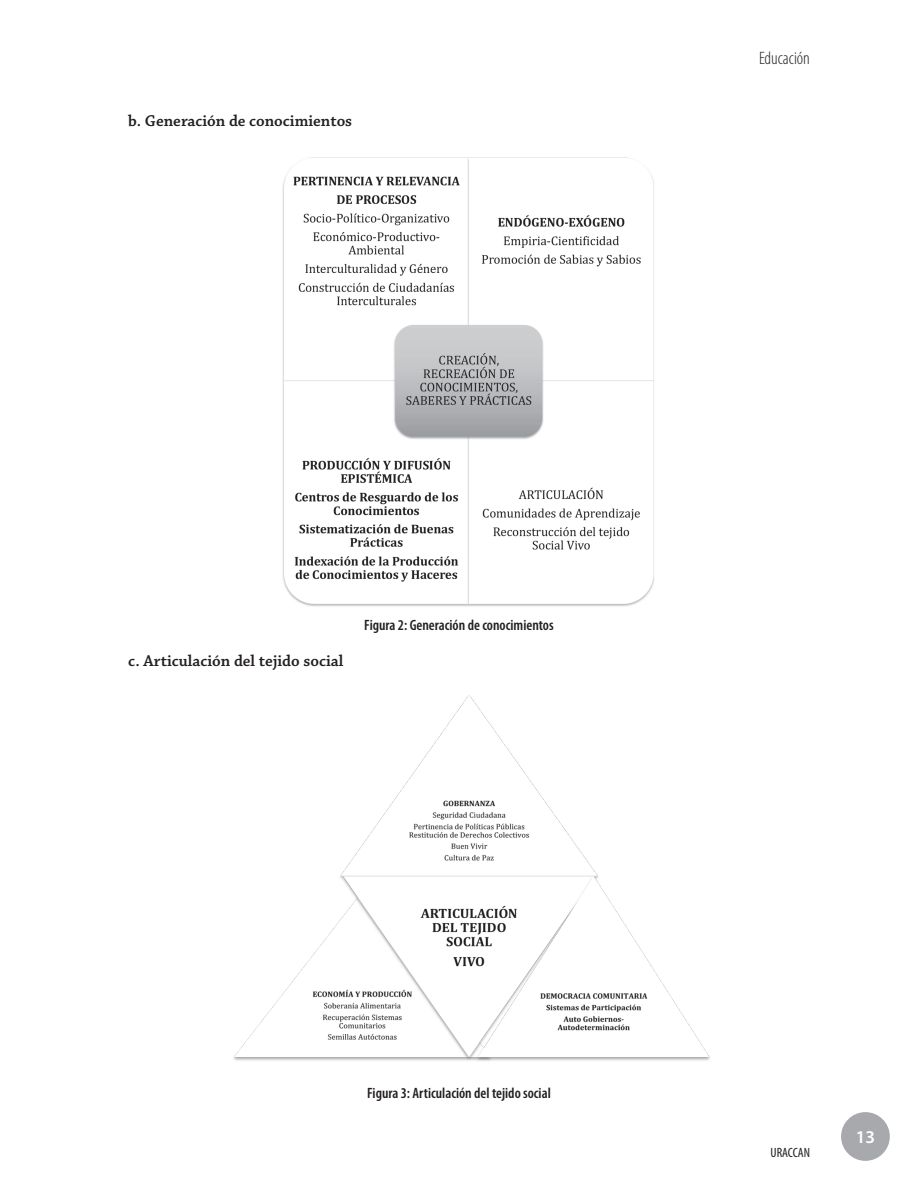
<style>
.page{position:relative;width:918px;height:1188px;background:#fff}
.page>*{position:absolute;margin:0;border:0;box-sizing:border-box;transform-origin:0 0}
.t1{font:300 condensed 18px "Myriad Pro";color:#231f20}
.t2{font:600 18px "Myriad Pro";color:#fff}
.t3{font:600 16.5px "Chaparral Pro";color:#231f20}
.t4{font:600 condensed 15px "Myriad Pro";color:#231f20}
.t5{font:condensed 13.5px "Myriad Pro";color:#231f20}
</style>
<div class="page">
<div style="left:841px;top:1112px;width:49px;height:49px;background:#a8a9ad;border-radius:50%"></div>
<img style="left:282px;top:157px;width:372px;height:450px">
<img style="left:233px;top:695px;width:477px;height:366px">
<p class="t3" style="left:128px;top:111px;width:226px">b. Generación de conocimientos</p>
<p class="t3" style="left:128px;top:651px;width:217px">c. Articulación del tejido social</p>
<p class="t4" style="left:364px;top:617px;width:191px">Figura 2: Generación de conocimientos</p>
<p class="t4" style="left:367px;top:1085px;width:185px">Figura 3: Articulación del tejido social</p>
<p class="t1" style="left:759px;top:48px;width:52px">Educación</p>
<p class="t5" style="left:771px;top:1145px;width:41px">URACCAN</p>
<p class="t2" style="left:856px;top:1126px;width:21px">13</p>
</div>
